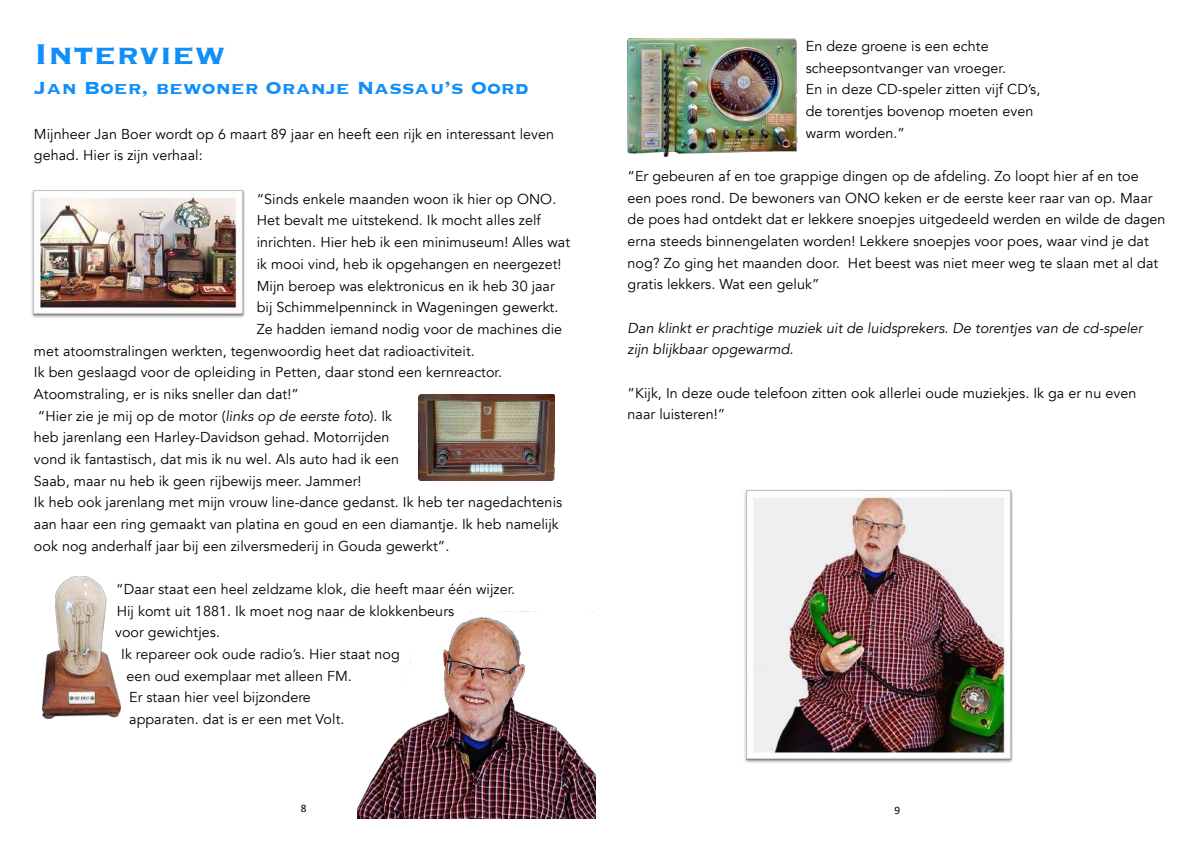
<style>
.page{position:relative;width:1191px;height:842px;background:#fff}
.page>*{position:absolute;margin:0;border:0;box-sizing:border-box;transform-origin:0 0}
.t1{font:700 37.1px "Copperplate";color:#118ff9}
.t2{font:700 22.7px "Copperplate";letter-spacing:-.005em;color:#118ff9}
.t3{font:14.3px/21.7px "Avenir";letter-spacing:.005em;color:#000}
.t4{font:italic 14.3px/21.8px "Avenir";letter-spacing:.005em;color:#000}
.t5{font:11.4px "Calibri";color:#000}
.s1{font-style:italic}
</style>
<div class="page">
<img style="left:31px;top:190px;width:214px;height:128px">
<img style="left:43px;top:576px;width:78px;height:142px">
<img style="left:419px;top:395px;width:135px;height:85px">
<img style="left:357px;top:611px;width:238px;height:207px">
<img style="left:627px;top:39px;width:170px;height:117px">
<img style="left:743px;top:490px;width:270px;height:273px">
<h1 class="t1" style="left:34px;top:29px;width:193px">Interview</h1>
<h2 class="t2" style="left:34px;top:73px;width:496px">Jan Boer, bewoner Oranje Nassau’s Oord</h2>
<p class="t3" style="left:34px;top:123px;width:521px">Mijnheer Jan Boer wordt op 6 maart 89 jaar en heeft een rijk en interessant leven gehad. Hier is zijn verhaal:</p>
<p class="t3" style="left:257px;top:188px;width:301px">“Sinds enkele maanden woon ik hier op ONO.</p>
<p class="t3" style="left:257px;top:210px;width:285px">Het bevalt me uitstekend. Ik mocht alles zelf</p>
<p class="t3" style="left:257px;top:231px;width:315px">inrichten. Hier heb ik een minimuseum! Alles wat</p>
<p class="t3" style="left:257px;top:253px;width:306px">ik mooi vind, heb ik opgehangen en neergezet!</p>
<p class="t3" style="left:257px;top:275px;width:299px">Mijn beroep was elektronicus en ik heb 30 jaar</p>
<p class="t3" style="left:257px;top:296px;width:303px">bij Schimmelpenninck in Wageningen gewerkt.</p>
<p class="t3" style="left:257px;top:318px;width:307px">Ze hadden iemand nodig voor de machines die</p>
<p class="t3" style="left:34px;top:340px;width:442px">met atoomstralingen werkten, tegenwoordig heet dat radioactiviteit.</p>
<p class="t3" style="left:34px;top:361px;width:469px">Ik ben geslaagd voor de opleiding in Petten, daar stond een kernreactor.</p>
<p class="t3" style="left:34px;top:383px;width:266px">Atoomstraling, er is niks sneller dan dat!”</p>
<p class="t3" style="left:38px;top:405px;width:356px">“Hier zie je mij op de motor (<span class="s1">links op de eerste foto</span>). Ik</p>
<p class="t3" style="left:34px;top:427px;width:357px">heb jarenlang een Harley-Davidson gehad. Motorrijden</p>
<p class="t3" style="left:34px;top:448px;width:366px">vond ik fantastisch, dat mis ik nu wel. Als auto had ik een</p>
<p class="t3" style="left:34px;top:470px;width:329px">Saab, maar nu heb ik geen rijbewijs meer. Jammer!</p>
<p class="t3" style="left:34px;top:492px;width:530px">Ik heb ook jarenlang met mijn vrouw line-dance gedanst. Ik heb ter nagedachtenis</p>
<p class="t3" style="left:34px;top:513px;width:526px">aan haar een ring gemaakt van platina en goud en een diamantje. Ik heb namelijk</p>
<p class="t3" style="left:34px;top:535px;width:417px">ook nog anderhalf jaar bij een zilversmederij in Gouda gewerkt”.</p>
<p class="t3" style="left:116px;top:578px;width:400px">“Daar staat een heel zeldzame klok, die heeft maar één wijzer.</p>
<p class="t3" style="left:117px;top:600px;width:339px">Hij komt uit 1881. Ik moet nog naar de klokkenbeurs</p>
<p class="t3" style="left:115px;top:622px;width:106px">voor gewichtjes.</p>
<p class="t3" style="left:121px;top:643px;width:280px">Ik repareer ook oude radio’s. Hier staat nog</p>
<p class="t3" style="left:127px;top:665px;width:227px">een oud exemplaar met alleen FM.</p>
<p class="t3" style="left:129px;top:687px;width:183px">Er staan hier veel bijzondere</p>
<p class="t3" style="left:129px;top:708px;width:217px">apparaten. dat is er een met Volt.</p>
<p class="t5" style="left:301px;top:800px;width:7px">8</p>
<p class="t3" style="left:806px;top:35px;width:236px">En deze groene is een echte scheepsontvanger van vroeger.<br>En in deze CD-speler zitten vijf CD’s, de torentjes bovenop moeten even warm worden.”</p>
<p class="t3" style="left:627px;top:165px;width:539px">“Er gebeuren af en toe grappige dingen op de afdeling. Zo loopt hier af en toe een poes rond. De bewoners van ONO keken er de eerste keer raar van op. Maar de poes had ontdekt dat er lekkere snoepjes uitgedeeld werden en wilde de dagen erna steeds binnengelaten worden! Lekkere snoepjes voor poes, waar vind je dat nog? Zo ging het maanden door. Het beest was niet meer weg te slaan met al dat gratis lekkers. Wat een geluk”</p>
<p class="t4" style="left:627px;top:317px;width:517px">Dan klinkt er prachtige muziek uit de luidsprekers. De torentjes van de cd-speler zijn blijkbaar opgewarmd.</p>
<p class="t3" style="left:627px;top:382px;width:510px">“Kijk, In deze oude telefoon zitten ook allerlei oude muziekjes. Ik ga er nu even naar luisteren!”</p>
<p class="t5" style="left:894px;top:802px;width:7px">9</p>
</div>
